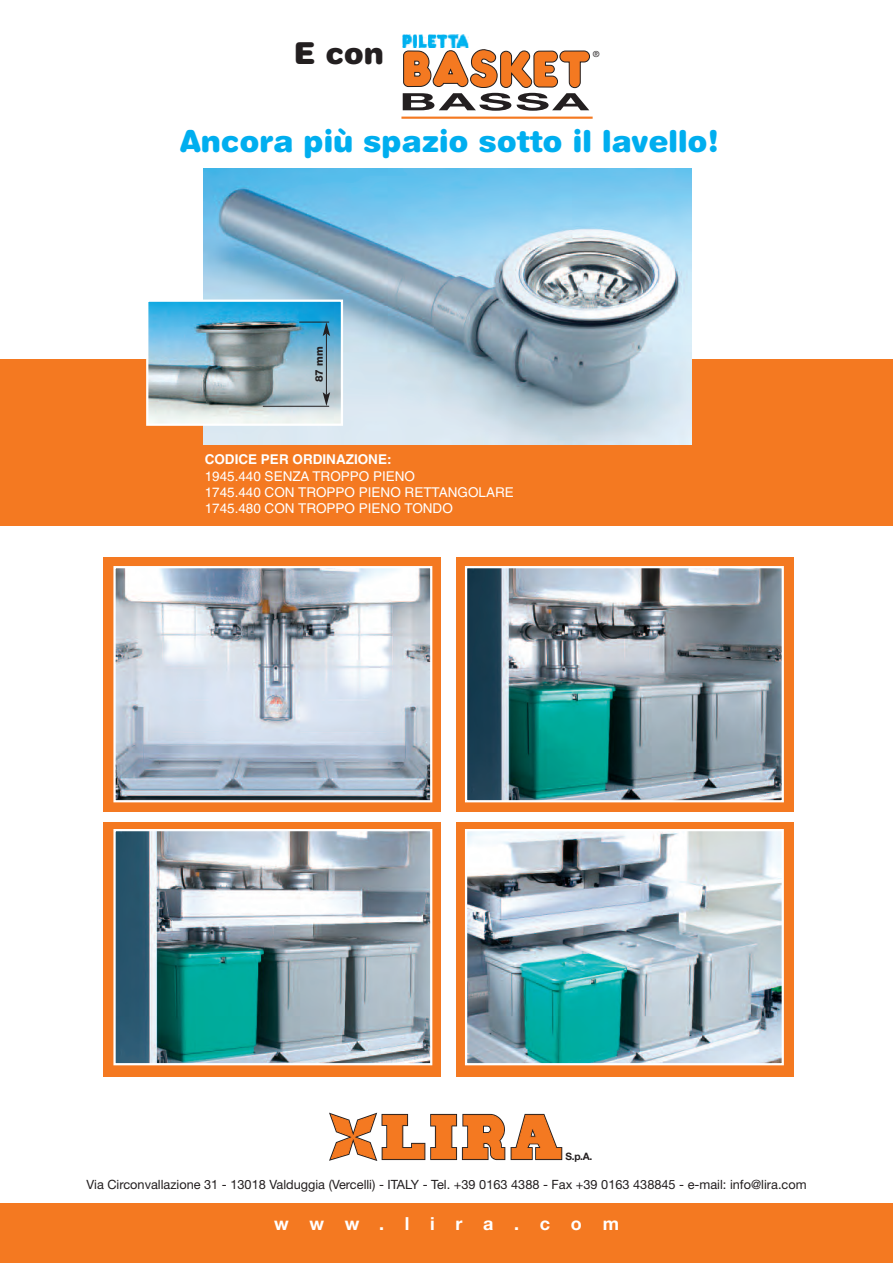
<style>
.page{position:relative;width:893px;height:1263px;background:#fff}
.page>*{position:absolute;margin:0;border:0;box-sizing:border-box;transform-origin:0 0}
.t1{font:900 30.3px "Helvetica Rounded LT Std";color:#00aeef}
.t2{font:900 30.3px "Helvetica Rounded LT Std";color:#231f20}
.t3{font:700 23.85px "Helvetica Neue LT Std";letter-spacing:.05em;color:#231f20;scale:2.22 1}
.t4{font:700 18px "Helvetica Neue LT Std";letter-spacing:1.15em;color:#fff}
.t5{font:13.5px/16.2px "Helvetica";color:#fff}
.t6{font:700 13.5px "Helvetica LT Std";color:#fff}
.t7{font:12.75px "Helvetica Neue LT Std";color:#231f20}
.t8{font:800 10.5px "Helvetica Neue LT Std";color:#231f20}
.t9{font:700 10.2px "Helvetica Neue LT Std";color:#231f20}
.t10{font:8.4px "Helvetica";color:#231f20}
</style>
<div class="page">
<div style="left:456px;top:822px;width:337px;height:254px;background:#f47921"></div>
<div style="left:103px;top:822px;width:338px;height:254px;background:#f47921"></div>
<div style="left:456px;top:557px;width:337px;height:254px;background:#f47921"></div>
<div style="left:103px;top:557px;width:338px;height:254px;background:#f47921"></div>
<div style="left:0;top:359px;width:893px;height:166px;background:#f47921"></div>
<div style="left:0;top:1203px;width:893px;height:60px;background:#f47921"></div>
<img style="left:116px;top:569px;width:313px;height:230px">
<div style="left:113px;top:566px;width:319px;height:236px;border:2px solid #fff"></div>
<img style="left:116px;top:832px;width:313px;height:230px">
<div style="left:113px;top:829px;width:319px;height:236px;border:2px solid #fff"></div>
<img style="left:468px;top:569px;width:313px;height:230px">
<div style="left:465px;top:566px;width:319px;height:236px;border:2px solid #fff"></div>
<img style="left:468px;top:832px;width:313px;height:230px">
<div style="left:465px;top:829px;width:319px;height:236px;border:2px solid #fff"></div>
<img style="left:203px;top:168px;width:489px;height:276px">
<svg style="left:329px;top:1112px;width:233px;height:49px"></svg>
<img style="left:149px;top:303px;width:191px;height:120px">
<div style="left:146px;top:300px;width:197px;height:126px;border:2px solid #fff"></div>
<hr style="left:299px;top:322px;width:30px;height:1px;background:#231f20">
<hr style="left:263px;top:406px;width:66px;height:1px;background:#231f20">
<hr style="left:326px;top:333px;width:1px;height:62px;background:#231f20">
<svg style="left:323px;top:322px;width:7px;height:14px"></svg>
<svg style="left:323px;top:392px;width:7px;height:14px"></svg>
<svg style="left:403px;top:50px;width:187px;height:38px"></svg>
<img style="left:403px;top:35px;width:65px;height:13px">
<hr style="left:401px;top:117px;width:192px;height:2px;background:#f47921">
<h1 class="t2" style="left:293px;top:42px;width:92px">E con</h1>
<p class="t10" style="left:593px;top:51px;width:8px">®</p>
<h2 class="t3" style="left:399px;top:93px;width:87px">BASSA</h2>
<h1 class="t1" style="left:180px;top:130px;width:540px">Ancora più spazio sotto il lavello!</h1>
<p class="t8" style="left:315px;top:382px;width:38px;rotate:-90deg">87 mm</p>
<p class="t6" style="left:205px;top:454px;width:188px">CODICE PER ORDINAZIONE:</p>
<p class="t5" style="left:205px;top:469px;width:311px">1945.440 SENZA TROPPO PIENO<br>1745.440 CON TROPPO PIENO RETTANGOLARE<br>1745.480 CON TROPPO PIENO TONDO</p>
<p class="t9" style="left:565px;top:1152px;width:29px">S.p.A.</p>
<p class="t7" style="left:86px;top:1179px;width:722px">Via Circonvallazione 31 - 13018 Valduggia (Vercelli) - ITALY - Tel. +39 0163 4388 - Fax +39 0163 438845 - e-mail: info@lira.com</p>
<h3 class="t4" style="left:274px;top:1217px;width:346px">www.lira.com</h3>
</div>
